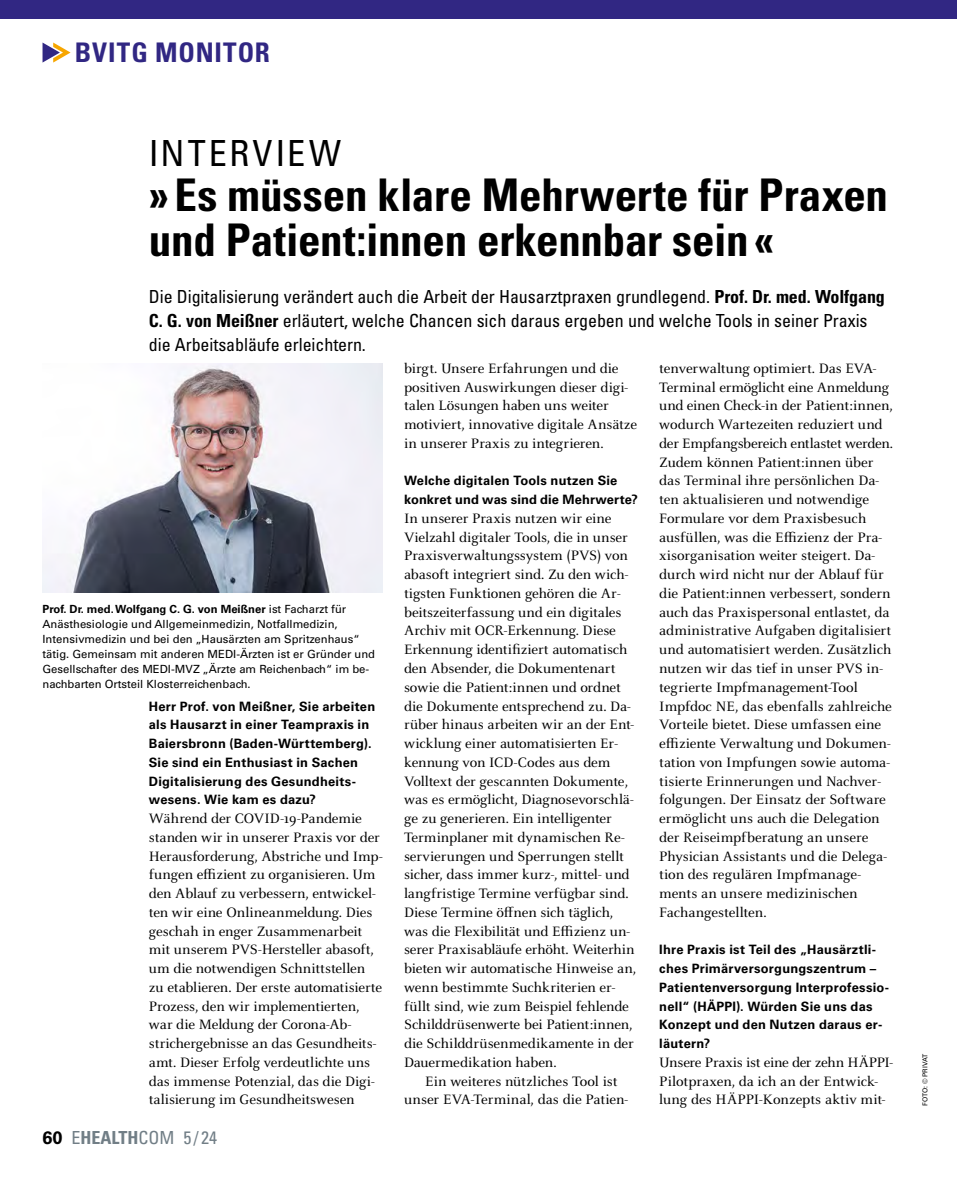
<style>
.page{position:relative;width:957px;height:1191px;background:#fff}
.page>*{position:absolute;margin:0;border:0;box-sizing:border-box;transform-origin:0 0}
.t1{font:700 condensed 45px/45px "Univers LT Std";letter-spacing:-.005em;color:#000}
.t2{font:condensed 36px "Univers LT Std";letter-spacing:.08em;color:#000}
.t3{font:700 condensed 27px "Univers LT Std";letter-spacing:.03em;color:#312783}
.t4{font:condensed 18px/24px "Univers LT Std";letter-spacing:-.005em;color:#000}
.t5{font:condensed 18px "Univers LT Std";color:#717e86}
.t6{font:15px/18.8px "Celeste OT";letter-spacing:-.01em;color:#000}
.t7{font:700 12.9px/18.8px "Univers LT Std";letter-spacing:.02em;color:#000}
.t8{font:11.25px/15px "Univers LT Std";color:#000}
.t9{font:6.75px "Univers LT Std";letter-spacing:-.02em;color:#000}
.s1{font-weight:700}
.s2{font-weight:700;font-stretch:normal;color:#000}
</style>
<div class="page">
<div style="left:0;top:0;width:957px;height:19px;background:#312783"></div>
<svg style="left:43px;top:43px;width:28px;height:20px"></svg>
<img style="left:43px;top:364px;width:340px;height:228px">
<h3 class="t3" style="left:75px;top:36px;width:197px">BVITG MONITOR</h3>
<h2 class="t2" style="left:149px;top:130px;width:194px">INTERVIEW</h2>
<h1 class="t1" style="left:149px;top:172px;width:741px">» Es müssen klare Mehrwerte für Praxen und Patient:innen erkennbar sein «</h1>
<p class="t4" style="left:149px;top:284px;width:737px">Die Digitalisierung verändert auch die Arbeit der Hausarztpraxen grundlegend. <span class="s1">Prof. Dr. med. Wolfgang<br>C. G. von Meißner</span> erläutert, welche Chancen sich daraus ergeben und welche Tools in seiner Praxis die Arbeitsabläufe erleichtern.</p>
<p class="t8" style="left:43px;top:601px;width:334px"><span class="s1">Prof. Dr. med. Wolfgang C. G. von Meißner</span> ist Facharzt für Anästhesiologie und Allgemeinmedizin, Notfallmedizin, Intensivmedizin und bei den „Hausärzten am Spritzenhaus“ tätig. Gemeinsam mit anderen MEDI-Ärzten ist er Gründer und Gesellschafter des MEDI-MVZ „Ärzte am Reichenbach“ im be&shy;nachbarten Ortsteil Klosterreichenbach.</p>
<p class="t7" style="left:149px;top:696px;width:228px">Herr Prof. von Meißner, Sie arbeiten als Hausarzt in einer Teampraxis in Baiersbronn (Baden-Württemberg).<br>Sie sind ein Enthusiast in Sachen Digitalisierung des Gesundheits&shy;wesens. Wie kam es dazu?</p>
<p class="t6" style="left:149px;top:809px;width:235px">Während der COVID-19-Pandemie standen wir in unserer Praxis vor der Herausforderung, Abstriche und Imp&shy;fungen effizient zu organisieren. Um den Ablauf zu verbessern, entwickel&shy;ten wir eine Onlineanmeldung. Dies geschah in enger Zusammenarbeit mit unserem PVS-Hersteller abasoft, um die notwendigen Schnittstellen zu etablieren. Der erste automatisierte Prozess, den wir implementierten, war die Meldung der Corona-Ab&shy;strichergebnisse an das Gesundheits&shy;amt. Dieser Erfolg verdeutlichte uns das immense Potenzial, das die Digi&shy;talisierung im Gesundheitswesen</p>
<p class="t5" style="left:43px;top:1126px;width:176px"><span class="s2">60</span> E<span class="s1">HEALTH</span>COM 5 / 24</p>
<p class="t6" style="left:404px;top:359px;width:235px">birgt. Unsere Erfahrungen und die positiven Auswirkungen dieser digi&shy;talen Lösungen haben uns weiter motiviert, innovative digitale Ansätze in unserer Praxis zu integrieren.</p>
<p class="t7" style="left:404px;top:471px;width:235px">Welche digitalen Tools nutzen Sie konkret und was sind die Mehrwerte?</p>
<p class="t6" style="left:404px;top:509px;width:233px">In unserer Praxis nutzen wir eine Vielzahl digitaler Tools, die in unser Praxisverwaltungssystem (PVS) von abasoft integriert sind. Zu den wich&shy;tigsten Funktionen gehören die Ar&shy;beitszeiterfassung und ein digitales Archiv mit OCR-Erkennung. Diese Erkennung identifiziert automatisch den Absender, die Dokumentenart sowie die Patient:innen und ordnet die Dokumente entsprechend zu. Da&shy;rüber hinaus arbeiten wir an der Ent&shy;wicklung einer automatisierten Er&shy;kennung von ICD-Codes aus dem Volltext der gescannten Dokumente, was es ermöglicht, Diagnosevorschlä&shy;ge zu generieren. Ein intelligenter Terminplaner mit dynamischen Re&shy;servierungen und Sperrungen stellt sicher, dass immer kurz-, mittel- und langfristige Termine verfügbar sind.<br>Diese Termine öffnen sich täglich, was die Flexibilität und Effizienz un&shy;serer Praxisabläufe erhöht. Weiterhin bieten wir automatische Hinweise an, wenn bestimmte Suchkriterien er&shy;füllt sind, wie zum Beispiel fehlende Schilddrüsenwerte bei Patient:innen, die Schilddrüsenmedikamente in der Dauermedikation haben.</p>
<p class="t6" style="left:404px;top:1071px;width:226px;text-indent:21px">Ein weiteres nützliches Tool ist unser EVA-Terminal, das die Patien-</p>
<p class="t6" style="left:659px;top:359px;width:235px">tenverwaltung optimiert. Das EVA-Terminal ermöglicht eine Anmeldung und einen Check-in der Patient:innen, wodurch Wartezeiten reduziert und der Empfangsbereich entlastet werden.<br>Zudem können Patient:innen über das Terminal ihre persönlichen Da&shy;ten aktualisieren und notwendige Formulare vor dem Praxisbesuch ausfüllen, was die Effizienz der Pra&shy;xisorganisation weiter steigert. Da&shy;durch wird nicht nur der Ablauf für die Patient:innen verbessert, sondern auch das Praxispersonal entlastet, da administrative Aufgaben digitalisiert und automatisiert werden. Zusätzlich nutzen wir das tief in unser PVS in&shy;tegrierte Impfmanagement-Tool Impfdoc NE, das ebenfalls zahlreiche Vorteile bietet. Diese umfassen eine effiziente Verwaltung und Dokumen&shy;tation von Impfungen sowie automa&shy;tisierte Erinnerungen und Nachver&shy;folgungen. Der Einsatz der Software ermöglicht uns auch die Delegation der Reiseimpfberatung an unsere Physician Assistants und die Delega&shy;tion des regulären Impfmanage&shy;ments an unsere medizinischen Fachangestellten.</p>
<p class="t7" style="left:659px;top:940px;width:231px">Ihre Praxis ist Teil des „Hausärztli&shy;ches Primärversorgungszentrum –<br>Patientenversorgung Interprofessio&shy;nell“ (HÄPPI). Würden Sie uns das<br>Konzept und den Nutzen daraus er&shy;läutern?</p>
<p class="t6" style="left:659px;top:1052px;width:235px">Unsere Praxis ist eine der zehn HÄPPI-<br>Pilotpraxen, da ich an der Entwick&shy;lung des HÄPPI-Konzepts aktiv mit-</p>
<p class="t9" style="left:921px;top:1105px;width:53px;rotate:-90deg">FOTO: © PRIVAT</p>
</div>
